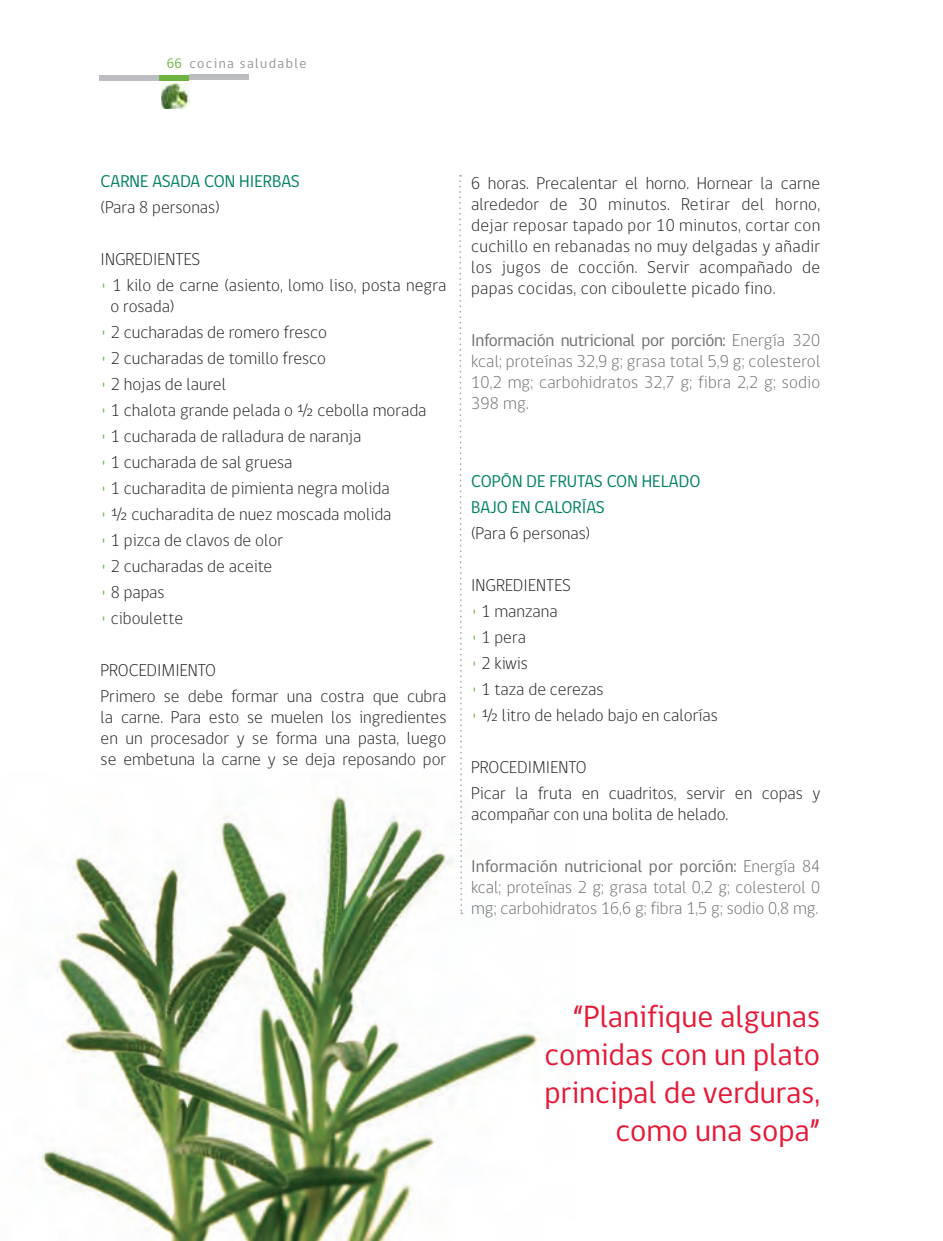
<style>
.page{position:relative;width:943px;height:1241px;background:#fff}
.page>*{position:absolute;margin:0;border:0;box-sizing:border-box;transform-origin:0 0}
.t1{font:31.5px/37.8px "gob CL";color:#e51836;text-align:right}
.t2{font:300 17.5px/21px "gob CL";color:#231f20}
.t3{font:300 17.5px/21px "gob CL";color:#6c6d70;text-align:justify}
.t4{font:17.5px/25.9px "gob CL";color:#008164}
.t5{font:14px "gob CL";letter-spacing:.1em;color:#939598}
.s1{color:#6cb43f}
.s2{font-weight:400}
</style>
<div class="page">
<div style="left:100px;top:75px;width:29px;height:6px;background:#bcbdc0"></div>
<div style="left:130px;top:75px;width:29px;height:6px;background:#bcbdc0"></div>
<div style="left:160px;top:75px;width:29px;height:6px;background:#6cb43f"></div>
<div style="left:219px;top:74px;width:29px;height:6px;background:#bcbdc0"></div>
<div style="left:189px;top:74px;width:30px;height:6px;background:#bcbdc0"></div>
<img style="left:161px;top:84px;width:28px;height:24px">
<img style="left:40px;top:795px;width:508px;height:445px">
<svg style="left:458px;top:175px;width:5px;height:739px"></svg>
<p class="t5" style="left:167px;top:54px;width:141px"><span class="s1">66</span> cocina saludable</p>
<p class="t4" style="left:101px;top:169px;width:201px">CARNE ASADA CON HIERBAS</p>
<p class="t2" style="left:101px;top:197px;width:121px">(Para 8 personas)</p>
<p class="t2" style="left:101px;top:249px;width:101px">INGREDIENTES</p>
<p class="t2" style="left:111px;top:275px;width:337px;text-indent:-10px"><span class="s1">•</span> 1 kilo de carne (asiento, lomo liso, posta negra o rosada)</p>
<p class="t2" style="left:101px;top:322px;width:228px"><span class="s1">•</span> 2 cucharadas de romero fresco</p>
<p class="t2" style="left:101px;top:348px;width:227px"><span class="s1">•</span> 2 cucharadas de tomillo fresco</p>
<p class="t2" style="left:101px;top:374px;width:127px"><span class="s1">•</span> 2 hojas de laurel</p>
<p class="t2" style="left:101px;top:400px;width:327px"><span class="s1">•</span> 1 chalota grande pelada o ½ cebolla morada</p>
<p class="t2" style="left:101px;top:426px;width:262px"><span class="s1">•</span> 1 cucharada de ralladura de naranja</p>
<p class="t2" style="left:101px;top:452px;width:193px"><span class="s1">•</span> 1 cucharada de sal gruesa</p>
<p class="t2" style="left:101px;top:478px;width:290px"><span class="s1">•</span> 1 cucharadita de pimienta negra molida</p>
<p class="t2" style="left:101px;top:504px;width:292px"><span class="s1">•</span> ½ cucharadita de nuez moscada molida</p>
<p class="t2" style="left:101px;top:530px;width:184px"><span class="s1">•</span> 1 pizca de clavos de olor</p>
<p class="t2" style="left:101px;top:556px;width:173px"><span class="s1">•</span> 2 cucharadas de aceite</p>
<p class="t2" style="left:101px;top:582px;width:66px"><span class="s1">•</span> 8 papas</p>
<p class="t2" style="left:101px;top:608px;width:84px"><span class="s1">•</span> ciboulette</p>
<p class="t2" style="left:101px;top:657px;width:347px;line-height:25.9px">PROCEDIMIENTO<br>Primero se debe formar una costra que cubra</p>
<p class="t2" style="left:101px;top:706px;width:347px;text-align:justify">la carne. Para esto se muelen los ingredientes en un procesador y se forma una pasta, luego se embetuna la carne y se deja reposando por</p>
<p class="t2" style="left:471px;top:173px;width:350px;text-align:justify">6 horas. Precalentar el horno. Hornear la carne alrededor de 30 minutos. Retirar del horno, dejar reposar tapado por 10 minutos, cortar con cuchillo en rebanadas no muy delgadas y añadir los jugos de cocción. Servir acompañado de papas cocidas, con ciboulette picado fino.</p>
<p class="t3" style="left:471px;top:330px;width:350px"><span class="s2">Información nutricional por porción:</span> Energía 320 kcal; proteínas 32,9 g; grasa total 5,9 g; colesterol 10,2 mg; carbohidratos 32,7 g; fibra 2,2 g; sodio 398 mg.</p>
<p class="t4" style="left:471px;top:468px;width:231px">COPÓN DE FRUTAS CON HELADO<br>BAJO EN CALORÍAS</p>
<p class="t2" style="left:471px;top:523px;width:121px">(Para 6 personas)</p>
<p class="t2" style="left:471px;top:575px;width:101px">INGREDIENTES</p>
<p class="t2" style="left:471px;top:601px;width:88px"><span class="s1">•</span> 1 manzana</p>
<p class="t2" style="left:471px;top:627px;width:56px"><span class="s1">•</span> 1 pera</p>
<p class="t2" style="left:471px;top:652px;width:58px"><span class="s1">•</span> 2 kiwis</p>
<p class="t2" style="left:471px;top:678px;width:134px"><span class="s1">•</span> 1 taza de cerezas</p>
<p class="t2" style="left:471px;top:704px;width:248px"><span class="s1">•</span> ½ litro de helado bajo en calorías</p>
<p class="t2" style="left:471px;top:754px;width:350px;line-height:25.9px">PROCEDIMIENTO<br>Picar la fruta en cuadritos, servir en copas y</p>
<p class="t2" style="left:471px;top:803px;width:258px">acompañar con una bolita de helado.</p>
<p class="t3" style="left:471px;top:855px;width:350px"><span class="s2">Información nutricional por porción:</span> Energía 84 kcal; proteínas 2 g; grasa total 0,2 g; colesterol 0 mg; carbohidratos 16,6 g; fibra 1,5 g; sodio 0,8 mg.</p>
<h1 class="t1" style="left:544px;top:998px;width:277px">“Planifique algunas comidas con un plato principal de verduras, como una sopa”</h1>
</div>
